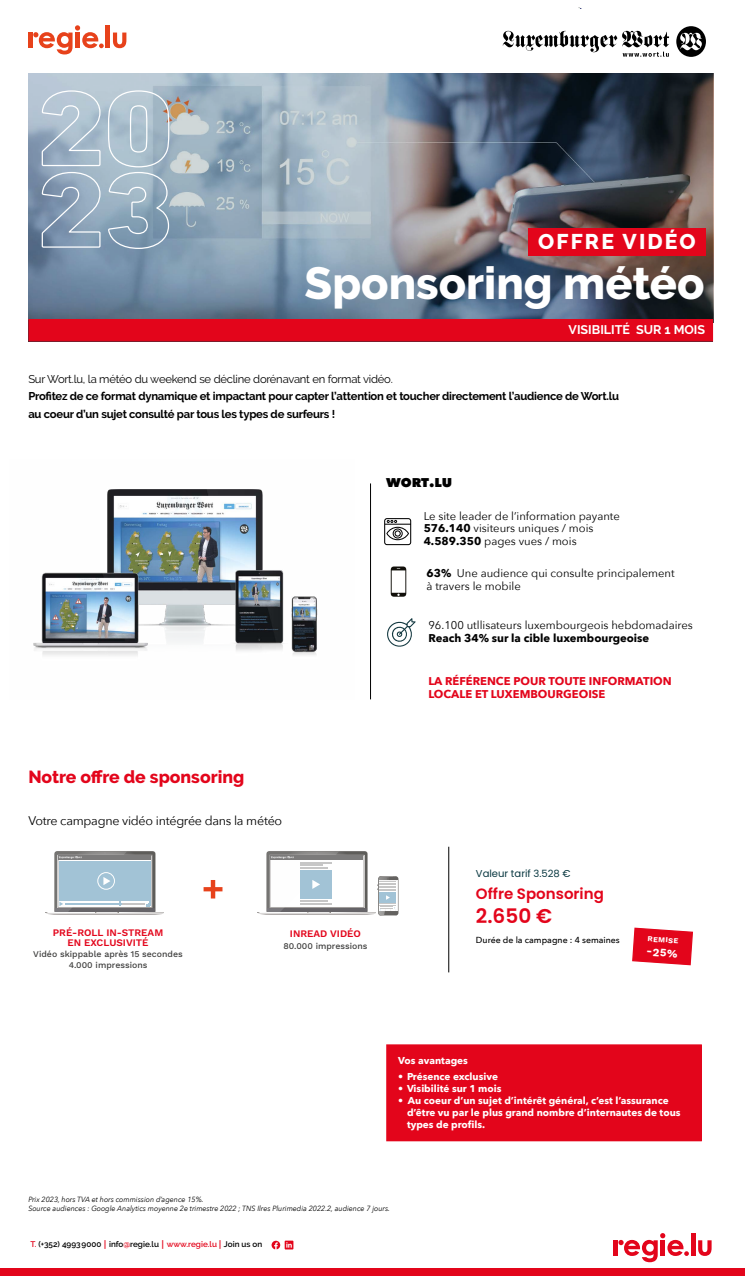
<style>
.page{position:relative;width:745px;height:1276px;background:#fff}
.page>*{position:absolute;margin:0;border:0;box-sizing:border-box;transform-origin:0 0}
.t1{font:800 45px "Raleway";color:#fff}
.t2{font:800 21.25px "Raleway";letter-spacing:.1em;color:#fff}
.t3{font:600 20px "Poppins";color:#e3051b}
.t4{font:800 17.5px "Raleway";color:#e3051b}
.t5{font:600 15px "Poppins";color:#e3051b}
.t6{font:800 15px "Avenir Next";letter-spacing:-.005em;color:#000}
.t7{font:12.5px "Avenir Next";letter-spacing:-.02em;color:#000}
.t8{font:700 12.5px "Raleway";color:#fff}
.t9{font:11.25px/12.5px "Avenir Next";color:#000}
.t10{font:700 11.25px/17.5px "Raleway";letter-spacing:-.02em;color:#000}
.t11{font:11.25px "Raleway";letter-spacing:-.02em;color:#000}
.t12{font:700 11.25px/12.5px "Avenir Next";color:#e3051b}
.t13{font:700 11.25px "Avenir Next";color:#000}
.t14{font:700 11.25px "Avenir Next";color:#fff}
.t15{font:700 11.25px "Work Sans";color:#fff}
.t16{font:700 10px/12px "Avenir Next";color:#fff}
.t17{font:600 10px/10px "Work Sans";color:#e3051b;text-align:center}
.t18{font:10px "Poppins";color:#083740}
.t19{font:500 8.75px/11.2px "Work Sans";color:#3c3c3b;text-align:center}
.t20{font:500 8.75px "Avenir Next";color:#000}
.t21{font:600 8.12px "Raleway";color:#000}
.t22{font:italic 7.5px/9px "Avenir Next";color:#000;scale:.95 1}
.t23{font:700 7.5px "Work Sans";color:#fff}
.s1{font-weight:700}
.s2{color:#e3051b}
.s3{font-family:"Helvetica Neue LT Std";font-weight:700;font-size:8.75px;color:#e3051b}
</style>
<div class="page">
<img style="left:28px;top:73px;width:684px;height:246px">
<div style="left:0;top:1269px;width:744px;height:7px;background:#e3051b"></div>
<div style="left:0;top:1268px;width:744px;height:8px;border:1px solid #e3051b"></div>
<svg style="left:387px;top:618px;width:28px;height:29px"></svg>
<hr style="left:106px;top:25px;width:4px;height:23px;background:#e7421b">
<svg style="left:113px;top:33px;width:13px;height:15px"></svg>
<hr style="left:28px;top:33px;width:4px;height:15px;background:#e7421b">
<svg style="left:33px;top:25px;width:71px;height:29px"></svg>
<hr style="left:370px;top:483px;width:1px;height:216px;background:#000">
<svg style="left:632px;top:927px;width:61px;height:39px;background:#e72e41"></svg>
<svg style="left:390px;top:566px;width:16px;height:31px"></svg>
<svg style="left:384px;top:518px;width:27px;height:27px"></svg>
<svg style="left:675px;top:26px;width:30px;height:31px"></svg>
<svg style="left:679px;top:33px;width:22px;height:17px"></svg>
<svg style="left:502px;top:31px;width:166px;height:26px"></svg>
<img style="left:33px;top:489px;width:285px;height:167px">
<svg style="left:203px;top:880px;width:19px;height:18px"></svg>
<svg style="left:258px;top:851px;width:140px;height:64px"></svg>
<div style="left:386px;top:1045px;width:314px;height:95px;background:#e3051b"></div>
<div style="left:386px;top:1044px;width:315px;height:97px;border:1px solid #e3051b"></div>
<svg style="left:448px;top:846px;width:2px;height:127px"></svg>
<hr style="left:448px;top:846px;width:1px;height:126px;background:#000">
<svg style="left:46px;top:851px;width:117px;height:64px"></svg>
<div style="left:28px;top:319px;width:684px;height:22px;background:#e3051b"></div>
<svg style="left:271px;top:1240px;width:22px;height:9px"></svg>
<div style="left:528px;top:228px;width:177px;height:28px;background:#e3051b"></div>
<svg style="left:41px;top:90px;width:60px;height:158px;background:#a0b3c5"></svg>
<svg style="left:107px;top:90px;width:63px;height:160px;background:#a3b7c6"></svg>
<svg style="left:691px;top:1233px;width:3px;height:22px"></svg>
<svg style="left:698px;top:1240px;width:13px;height:16px"></svg>
<hr style="left:613px;top:1240px;width:4px;height:15px;background:#e3051b">
<svg style="left:618px;top:1233px;width:70px;height:29px"></svg>
<h2 class="t2" style="left:538px;top:230px;width:159px">OFFRE VIDÉO</h2>
<h1 class="t1" style="left:304px;top:258px;width:401px">Sponsoring météo</h1>
<p class="t8" style="left:568px;top:322px;width:138px">VISIBILITÉ SUR 1 MOIS</p>
<p class="t14" style="left:574px;top:322px;width:126px">VISIBILITÉ SUR 1 MOIS</p>
<p class="t11" style="left:28px;top:372px;width:366px">Sur Wort.lu, la météo du weekend se décline dorénavant en format vidéo.</p>
<p class="t10" style="left:28px;top:387px;width:592px">Profitez de ce format dynamique et impactant pour capter l’attention et toucher directement l’audience de Wort.lu au coeur d’un sujet consulté par tous les types de surfeurs !</p>
<h3 class="t6" style="left:386px;top:472px;width:68px">WORT.LU</h3>
<p class="t9" style="left:423px;top:509px;width:198px">Le site leader de l’information payante<br><span class="s1">576.140</span> visiteurs uniques / mois<br><span class="s1">4.589.350</span> pages vues / mois</p>
<p class="t9" style="left:426px;top:566px;width:249px"><span class="s1">63%</span> Une audience qui consulte principalement à travers le mobile</p>
<p class="t9" style="left:428px;top:619px;width:266px">96.100 utllisateurs luxembourgeois hebdomadaires</p>
<p class="t13" style="left:428px;top:628px;width:222px">Reach 34% sur la cible luxembourgeoise</p>
<h3 class="t4" style="left:28px;top:767px;width:217px">Notre offre de sponsoring</h3>
<p class="t7" style="left:28px;top:810px;width:255px">Votre campagne vidéo intégrée dans la météo</p>
<p class="t17" style="left:53px;top:927px;width:112px">PRÉ-ROLL IN-STREAM<br>EN EXCLUSIVITÉ</p>
<p class="t19" style="left:33px;top:948px;width:151px">Vidéo skippable après 15 secondes<br>4.000 impressions</p>
<p class="t17" style="left:290px;top:928px;width:72px">INREAD VIDÉO</p>
<p class="t19" style="left:283px;top:939px;width:85px">80.000 impressions</p>
<p class="t12" style="left:428px;top:675px;width:245px">LA RÉFÉRENCE POUR TOUTE INFORMATION<br>LOCALE ET LUXEMBOURGEOISE</p>
<p class="t18" style="left:475px;top:868px;width:96px">Valeur tarif 3.528 €</p>
<h3 class="t5" style="left:475px;top:885px;width:129px">Offre Sponsoring</h3>
<h3 class="t3" style="left:475px;top:904px;width:78px">2.650 €</h3>
<p class="t20" style="left:475px;top:932px;width:145px">Durée de la campagne : 4 semaines</p>
<p class="t23" style="left:647px;top:933px;width:32px;rotate:4deg">REMISE</p>
<p class="t15" style="left:646px;top:943px;width:33px;rotate:4deg">-25%</p>
<p class="t16" style="left:398px;top:1054px;width:71px">Vos avantages</p>
<p class="t16" style="left:398px;top:1070px;width:101px">• Présence exclusive</p>
<p class="t16" style="left:398px;top:1082px;width:105px">• Visibilité sur 1 mois</p>
<p class="t16" style="left:407px;top:1094px;width:275px;text-indent:-9px">• Au coeur d’un sujet d’intérêt général, c’est l’assurance d’être vu par le plus grand nombre d’internautes de tous types de profils.</p>
<p class="t22" style="left:28px;top:1194px;width:382px">Prix 2023, hors TVA et hors commission d’agence 15%.<br>Source audiences : Google Analytics moyenne 2e trimestre 2022 ; TNS Ilres Plurimedia 2022.2, audience 7 jours.</p>
<p class="t21" style="left:30px;top:1239px;width:233px"><span class="s2">T.</span> (+352) 49939000 <span class="s3">|</span> info<span class="s2">@</span>regie.lu <span class="s3">|</span> <span class="s2">www.regie.lu</span> <span class="s3">|</span> Join us on</p>
</div>
